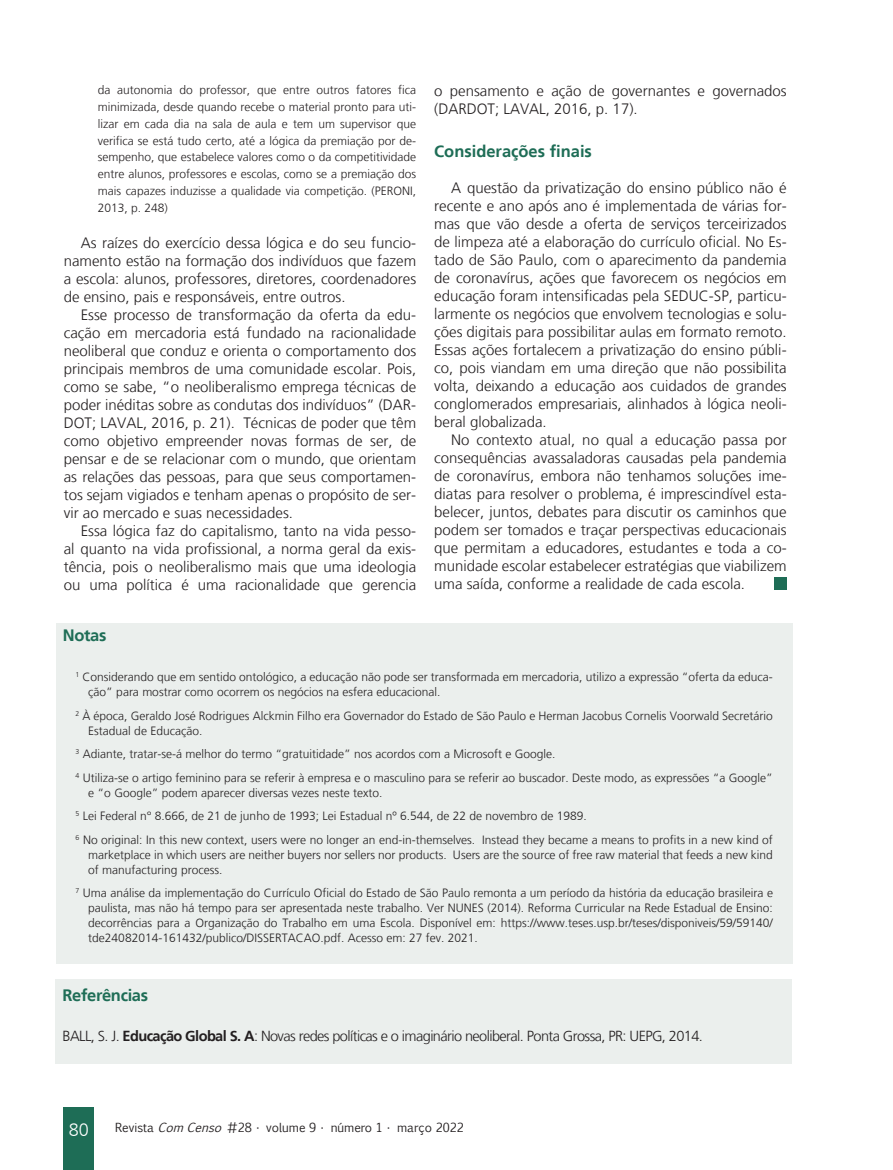
<style>
.page{position:relative;width:893px;height:1170px;background:#fff}
.page>*{position:absolute;margin:0;border:0;box-sizing:border-box;transform-origin:0 0}
.t1{font:300 18px "Frutiger LT";color:#fff}
.Subtítulo_VERDE_ARTI{font:700 16.5px "Frutiger LT";color:#1e6d56}
.Subtítulo_VERDE_ARTI-2{font:700 16.5px "Frutiger LT";letter-spacing:-.02em;color:#1e6d56}
.Miolo__10{font:300 15px/18px "Frutiger LT";color:#231f20;text-align:justify}
.Referências__10{font:300 14.55px "Frutiger LT";letter-spacing:-.04em;color:#231f20}
.Notas{font:300 12px/15px "Frutiger LT";color:#231f20}
.Citação__8{font:300 12px/16.8px "Frutiger LT";color:#231f20;text-align:justify}
.t2{font:12px "Euphemia CAS";color:#231f20}
.s1{font-weight:700}
.s2{font-style:italic}
</style>
<div class="page">
<div style="left:64px;top:1107px;width:30px;height:62px;background:#1e6d56"></div>
<div style="left:774px;top:577px;width:13px;height:13px;background:#1e6d56"></div>
<div style="left:55px;top:979px;width:737px;height:84px;background:#ebefed"></div>
<div style="left:57px;top:623px;width:736px;height:340px;background:#ebefed"></div>
<p class="Citação__8" style="left:98px;top:82px;width:320px">da autonomia do professor, que entre outros fatores fica minimizada, desde quando recebe o material pronto para uti&shy;lizar em cada dia na sala de aula e tem um supervisor que verifica se está tudo certo, até a lógica da premiação por de&shy;sempenho, que estabelece valores como o da competitividade entre alunos, professores e escolas, como se a premiação dos mais capazes induzisse a qualidade via competição. (PERONI, 2013, p. 248)</p>
<p class="Miolo__10" style="left:64px;top:234px;width:354px;text-indent:17px">As raízes do exercício dessa lógica e do seu funcio&shy;namento estão na formação dos indivíduos que fazem a escola: alunos, professores, diretores, coordenadores de ensino, pais e responsáveis, entre outros.</p>
<p class="Miolo__10" style="left:64px;top:306px;width:354px;text-indent:17px">Esse processo de transformação da oferta da edu&shy;cação em mercadoria está fundado na racionalidade neoliberal que conduz e orienta o comportamento dos principais membros de uma comunidade escolar. Pois, como se sabe, “o neoliberalismo emprega técnicas de poder inéditas sobre as condutas dos indivíduos” (DAR-DOT; LAVAL, 2016, p. 21). Técnicas de poder que têm como objetivo empreender novas formas de ser, de pensar e de se relacionar com o mundo, que orientam as relações das pessoas, para que seus comportamen&shy;tos sejam vigiados e tenham apenas o propósito de ser&shy;vir ao mercado e suas necessidades.</p>
<p class="Miolo__10" style="left:64px;top:522px;width:354px;text-indent:17px">Essa lógica faz do capitalismo, tanto na vida pesso&shy;al quanto na vida profissional, a norma geral da exis&shy;tência, pois o neoliberalismo mais que uma ideologia ou uma política é uma racionalidade que gerencia</p>
<p class="Miolo__10" style="left:434px;top:82px;width:354px">o pensamento e ação de governantes e governados (DARDOT; LAVAL, 2016, p. 17).</p>
<p class="Subtítulo_VERDE_ARTI" style="left:434px;top:141px;width:159px">Considerações finais</p>
<p class="Miolo__10" style="left:434px;top:179px;width:354px;text-indent:17px">A questão da privatização do ensino público não é recente e ano após ano é implementada de várias for&shy;mas que vão desde a oferta de serviços terceirizados de limpeza até a elaboração do currículo oficial. No Es&shy;tado de São Paulo, com o aparecimento da pandemia de coronavírus, ações que favorecem os negócios em educação foram intensificadas pela SEDUC-SP, particu&shy;larmente os negócios que envolvem tecnologias e solu&shy;ções digitais para possibilitar aulas em formato remoto.<br>Essas ações fortalecem a privatização do ensino públi&shy;co, pois viandam em uma direção que não possibilita volta, deixando a educação aos cuidados de grandes conglomerados empresariais, alinhados à lógica neoli&shy;beral globalizada.</p>
<p class="Miolo__10" style="left:434px;top:431px;width:354px;text-indent:17px">No contexto atual, no qual a educação passa por consequências avassaladoras causadas pela pandemia de coronavírus, embora não tenhamos soluções ime&shy;diatas para resolver o problema, é imprescindível esta&shy;belecer, juntos, debates para discutir os caminhos que podem ser tomados e traçar perspectivas educacionais que permitam a educadores, estudantes e toda a co&shy;munidade escolar estabelecer estratégias que viabilizem uma saída, conforme a realidade de cada escola.</p>
<p class="Subtítulo_VERDE_ARTI" style="left:63px;top:625px;width:45px">Notas</p>
<p class="Notas" style="left:88px;top:669px;width:686px;text-indent:-13px"><sup>1</sup> Considerando que em sentido ontológico, a educação não pode ser transformada em mercadoria, utilizo a expressão “oferta da educa&shy;ção” para mostrar como ocorrem os negócios na esfera educacional.</p>
<p class="Notas" style="left:88px;top:708px;width:686px;text-indent:-13px"><sup>2</sup> À época, Geraldo José Rodrigues Alckmin Filho era Governador do Estado de São Paulo e Herman Jacobus Cornelis Voorwald Secretário<br>Estadual de Educação.</p>
<p class="Notas" style="left:76px;top:746px;width:481px"><sup>3</sup> Adiante, tratar-se-á melhor do termo “gratuitidade” nos acordos com a Microsoft e Google.</p>
<p class="Notas" style="left:88px;top:770px;width:686px;text-indent:-13px"><sup>4</sup> Utiliza-se o artigo feminino para se referir à empresa e o masculino para se referir ao buscador. Deste modo, as expressões “a Google” e “o Google” podem aparecer diversas vezes neste texto.</p>
<p class="Notas" style="left:76px;top:808px;width:513px"><sup>5</sup> Lei Federal n° 8.666, de 21 de junho de 1993; Lei Estadual nº 6.544, de 22 de novembro de 1989.</p>
<p class="Notas" style="left:88px;top:832px;width:686px;text-align:justify;text-indent:-13px"><sup>6</sup> No original: In this new context, users were no longer an end-in-themselves. Instead they became a means to profits in a new kind of marketplace in which users are neither buyers nor sellers nor products. Users are the source of free raw material that feeds a new kind of manufacturing process.</p>
<p class="Notas" style="left:88px;top:885px;width:686px;text-align:justify;text-indent:-13px"><sup>7</sup> Uma análise da implementação do Currículo Oficial do Estado de São Paulo remonta a um período da história da educação brasileira e paulista, mas não há tempo para ser apresentada neste trabalho. Ver NUNES (2014). Reforma Curricular na Rede Estadual de Ensino: decorrências para a Organização do Trabalho em uma Escola. Disponível em: https://www.teses.usp.br/teses/disponiveis/59/59140/ tde24082014-161432/publico/DISSERTACAO.pdf. Acesso em: 27 fev. 2021.</p>
<p class="Subtítulo_VERDE_ARTI-2" style="left:63px;top:985px;width:87px">Referências</p>
<p class="Referências__10" style="left:63px;top:1027px;width:642px">BALL, S. J. <span class="s1">Educação Global S. A</span>: Novas redes políticas e o imaginário neoliberal. Ponta Grossa, PR: UEPG, 2014.</p>
<p class="t1" style="left:69px;top:1119px;width:22px">80</p>
<p class="t2" style="left:115px;top:1119px;width:350px">Revista <span class="s2">ComCenso</span> #28 • volume 9 • número 1 • março 2022</p>
</div>
